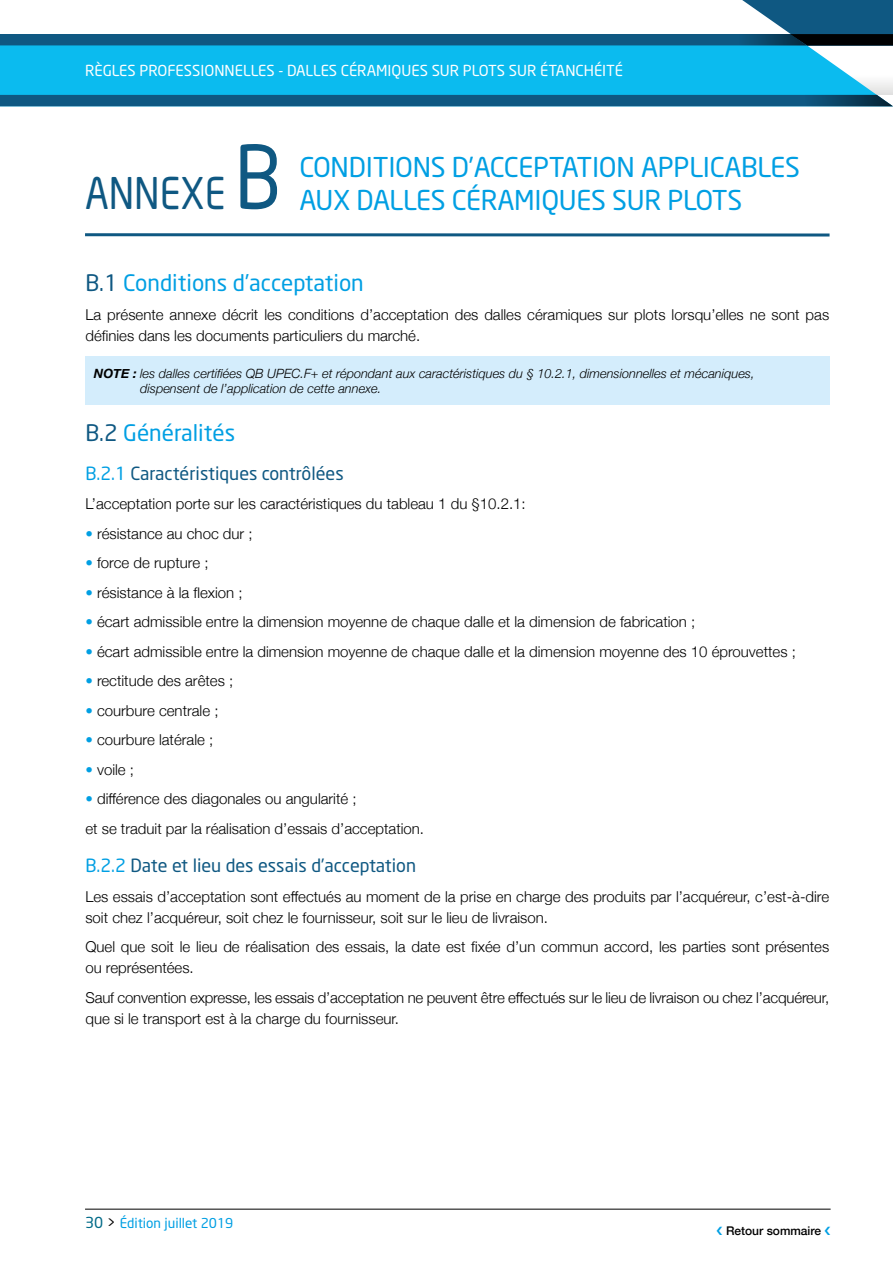
<style>
.page{position:relative;width:893px;height:1263px;background:#fff}
.page>*{position:absolute;margin:0;border:0;box-sizing:border-box;transform-origin:0 0}
.t1{font:43.2px "Neo Sans";color:#0f5882;scale:.87 1}
.t2{font:27px/32.4px "Neo Sans";letter-spacing:-.01em;color:#009fe3}
.t3{font:22.5px "Neo Sans";color:#009fe3}
.t4{font:18px "Neo Sans";color:#0f5882}
.t5{font:300 15px/21px "Helvetica Neue";color:#000}
.t6{font:15px "Neo Sans";color:#fff}
.t7{font:13.5px "Neo Sans";color:#009fe3}
.t8{font:italic 300 12.75px/15.3px "Helvetica Neue";color:#000}
.t9{font:500 12px "Helvetica Neue";color:#000}
.s1{font-size:86.25px}
.s2{color:#0f5882}
.s3{font-weight:700}
.s4{color:#009fe3}
.s5{font-size:15px;color:#006a87}
.s6{font-size:15px;color:#000}
</style>
<div class="page">
<svg style="left:0;top:45px;width:893px;height:50px;background:#18bdee"></svg>
<svg style="left:0;top:95px;width:893px;height:11px;background:#10577f"></svg>
<svg style="left:0;top:0;width:893px;height:45px"></svg>
<div style="left:85px;top:356px;width:744px;height:49px;background:#d4edfc"></div>
<hr style="left:85px;top:233px;width:744px;height:3px;background:#0f5882">
<hr style="left:85px;top:1209px;width:746px;height:1px;background:#000">
<p class="t6" style="left:85px;top:61px;width:539px">RÈGLES PROFESSIONNELLES - DALLES CÉRAMIQUES SUR PLOTS SUR ÉTANCHÉITÉ</p>
<h1 class="t1" style="left:85px;top:166px;width:226px">ANNEXE <span class="s1">B</span></h1>
<h2 class="t2" style="left:299px;top:151px;width:502px">CONDITIONS D’ACCEPTATION APPLICABLES<br>AUX DALLES CÉRAMIQUES SUR PLOTS</h2>
<h3 class="t3" style="left:85px;top:269px;width:280px"><span class="s2">B.1</span> Conditions d’acceptation</h3>
<p class="t5" style="left:85px;top:303px;width:745px">La présente annexe décrit les conditions d’acceptation des dalles céramiques sur plots lorsqu’elles ne sont pas définies dans les documents particuliers du marché.</p>
<p class="t8" style="left:140px;top:365px;width:616px;text-indent:-46px"><span class="s3">NOTE :</span> les dalles certifiées QB UPEC.F+ et répondant aux caractéristiques du § 10.2.1, dimensionnelles et mécaniques, dispensent de l’application de cette annexe.</p>
<h3 class="t3" style="left:85px;top:419px;width:151px"><span class="s2">B.2</span> Généralités</h3>
<p class="t4" style="left:85px;top:462px;width:260px"><span class="s4">B.2.1</span> Caractéristiques contrôlées</p>
<p class="t5" style="left:85px;top:492px;width:442px">L’acceptation porte sur les caractéristiques du tableau 1 du §10.2.1:</p>
<p class="t5" style="left:85px;top:522px;width:169px"><span class="s4">•</span> résistance au choc dur ;</p>
<p class="t5" style="left:85px;top:551px;width:125px"><span class="s4">•</span> force de rupture ;</p>
<p class="t5" style="left:85px;top:581px;width:159px"><span class="s4">•</span> résistance à la flexion ;</p>
<p class="t5" style="left:85px;top:610px;width:611px"><span class="s4">•</span> écart admissible entre la dimension moyenne de chaque dalle et la dimension de fabrication ;</p>
<p class="t5" style="left:85px;top:640px;width:712px"><span class="s4">•</span> écart admissible entre la dimension moyenne de chaque dalle et la dimension moyenne des 10 éprouvettes ;</p>
<p class="t5" style="left:85px;top:669px;width:149px"><span class="s4">•</span> rectitude des arêtes ;</p>
<p class="t5" style="left:85px;top:699px;width:135px"><span class="s4">•</span> courbure centrale ;</p>
<p class="t5" style="left:85px;top:728px;width:129px"><span class="s4">•</span> courbure latérale ;</p>
<p class="t5" style="left:85px;top:758px;width:50px"><span class="s4">•</span> voile ;</p>
<p class="t5" style="left:85px;top:783px;width:340px;line-height:29.5px"><span class="s4">•</span> différence des diagonales ou angularité ;<br>et se traduit par la réalisation d’essais d’acceptation.</p>
<p class="t4" style="left:85px;top:855px;width:332px"><span class="s4">B.2.2</span> Date et lieu des essais d’acceptation</p>
<p class="t5" style="left:85px;top:885px;width:745px">Les essais d’acceptation sont effectués au moment de la prise en charge des produits par l’acquéreur, c’est-à-dire soit chez l’acquéreur, soit chez le fournisseur, soit sur le lieu de livraison.</p>
<p class="t5" style="left:85px;top:935px;width:745px">Quel que soit le lieu de réalisation des essais, la date est fixée d’un commun accord, les parties sont présentes ou représentées.</p>
<p class="t5" style="left:85px;top:986px;width:745px">Sauf convention expresse, les essais d’acceptation ne peuvent être effectués sur le lieu de livraison ou chez l’acquéreur, que si le transport est à la charge du fournisseur.</p>
<p class="t7" style="left:85px;top:1215px;width:150px"><span class="s5">30</span> <span class="s6">&gt;</span> Édition juillet 2019</p>
<p class="t9" style="left:726px;top:1221px;width:97px">Retour sommaire</p>
</div>
